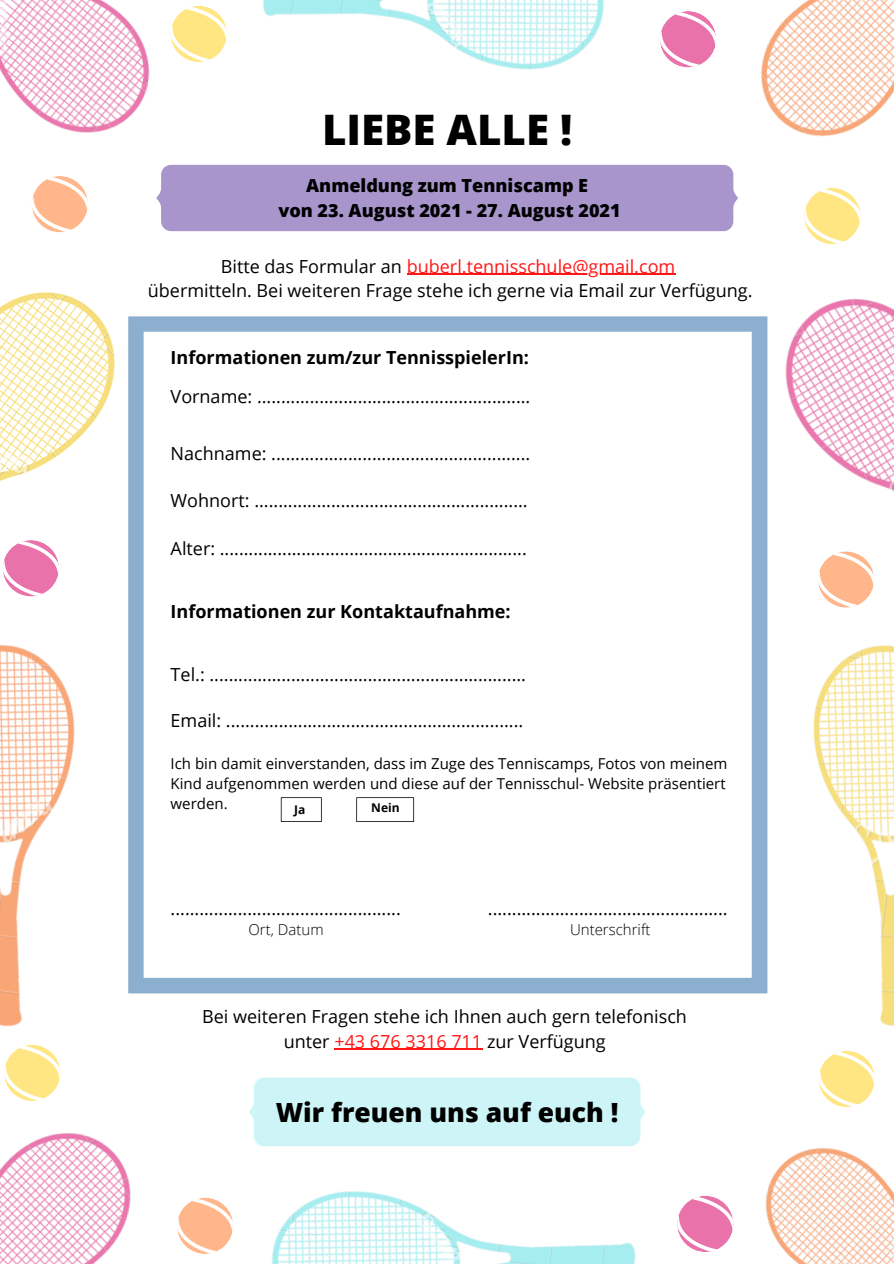
<style>
.page{position:relative;width:894px;height:1264px;background:#fff}
.page>*{position:absolute;margin:0;border:0;box-sizing:border-box;transform-origin:0 0}
.t1{font:800 42px "Open Sans";color:#000}
.t2{font:800 26.4px "Open Sans";color:#000}
.t3{font:18px "Open Sans";color:#000}
.t4{font:700 18px "Open Sans";color:#000}
.t5{font:800 18px "Open Sans";color:#000}
.t6{font:18px "Open Sans";color:#ff1616}
.t7{font:15px/20.2px "Open Sans";color:#000}
.t8{font:300 15px "Open Sans";color:#000}
.t9{font:700 12px "Open Sans";color:#000}
.s1{color:#000}
.s2{color:#ff1616}
</style>
<div class="page">
<img style="left:0;top:0;width:188px;height:165px">
<img style="left:199px;top:0;width:483px;height:232px">
<img style="left:691px;top:0;width:202px;height:165px">
<img style="left:663px;top:212px;width:230px;height:342px">
<img style="left:0;top:292px;width:115px;height:189px">
<img style="left:0;top:596px;width:186px;height:431px">
<img style="left:0;top:1070px;width:131px;height:193px">
<img style="left:186px;top:993px;width:516px;height:270px">
<img style="left:624px;top:554px;width:269px;height:542px">
<img style="left:718px;top:1085px;width:175px;height:178px">
<div style="left:156px;top:165px;width:582px;height:66px;background:#a795cc"></div>
<svg style="left:804px;top:188px;width:56px;height:56px"></svg>
<svg style="left:659px;top:11px;width:57px;height:56px"></svg>
<svg style="left:170px;top:6px;width:57px;height:56px"></svg>
<svg style="left:32px;top:176px;width:56px;height:56px"></svg>
<svg style="left:3px;top:540px;width:56px;height:56px"></svg>
<svg style="left:817px;top:551px;width:57px;height:56px"></svg>
<svg style="left:4px;top:1045px;width:56px;height:56px"></svg>
<svg style="left:177px;top:1197px;width:56px;height:56px"></svg>
<svg style="left:677px;top:1195px;width:56px;height:56px"></svg>
<svg style="left:818px;top:1050px;width:56px;height:57px"></svg>
<div style="left:249px;top:1077px;width:396px;height:69px;background:#cdf5f7"></div>
<svg style="left:128px;top:316px;width:639px;height:677px"></svg>
<svg style="left:281px;top:797px;width:40px;height:25px"></svg>
<hr style="left:406px;top:274px;width:269px;height:1px;background:#ff1616">
<hr style="left:334px;top:1048px;width:148px;height:1px;background:#ff1616">
<svg style="left:356px;top:797px;width:58px;height:25px"></svg>
<p class="t1" style="left:322px;top:100px;width:252px">LIEBE ALLE !</p>
<p class="t5" style="left:306px;top:173px;width:283px">Anmeldung zum Tenniscamp E</p>
<p class="t5" style="left:278px;top:198px;width:344px">von 23. August 2021 - 27. August 2021</p>
<p class="t6" style="left:221px;top:253px;width:456px"><span class="s1">Bitte das Formular an</span> buberl.tennisschule@gmail.com</p>
<p class="t3" style="left:148px;top:278px;width:606px">übermitteln. Bei weiteren Frage stehe ich gerne via Email zur Verfügung.</p>
<p class="t4" style="left:170px;top:345px;width:360px">Informationen zum/zur TennisspielerIn:</p>
<p class="t3" style="left:170px;top:383px;width:361px">Vorname: .........................................................</p>
<p class="t3" style="left:170px;top:441px;width:361px">Nachname: ......................................................</p>
<p class="t3" style="left:170px;top:488px;width:358px">Wohnort: .........................................................</p>
<p class="t3" style="left:170px;top:535px;width:357px">Alter: ................................................................</p>
<p class="t4" style="left:170px;top:598px;width:341px">Informationen zur Kontaktaufnahme:</p>
<p class="t3" style="left:170px;top:661px;width:357px">Tel.: ..................................................................</p>
<p class="t3" style="left:170px;top:707px;width:354px">Email: ..............................................................</p>
<p class="t7" style="left:170px;top:752px;width:558px">Ich bin damit einverstanden, dass im Zuge des Tenniscamps, Fotos von meinem<br>Kind aufgenommen werden und diese auf der Tennisschul- Website präsentiert werden.</p>
<p class="t9" style="left:294px;top:800px;width:13px">Ja</p>
<p class="t9" style="left:371px;top:799px;width:30px">Nein</p>
<p class="t3" style="left:170px;top:896px;width:232px">................................................</p>
<p class="t3" style="left:488px;top:896px;width:241px">..................................................</p>
<p class="t8" style="left:248px;top:919px;width:77px">Ort, Datum</p>
<p class="t8" style="left:570px;top:919px;width:82px">Unterschrift</p>
<p class="t3" style="left:202px;top:1003px;width:486px">Bei weiteren Fragen stehe ich Ihnen auch gern telefonisch</p>
<p class="t3" style="left:284px;top:1028px;width:323px">unter <span class="s2">+43 676 3316 711</span> zur Verfügung</p>
<p class="t2" style="left:276px;top:1093px;width:344px">Wir freuen uns auf euch !</p>
</div>
